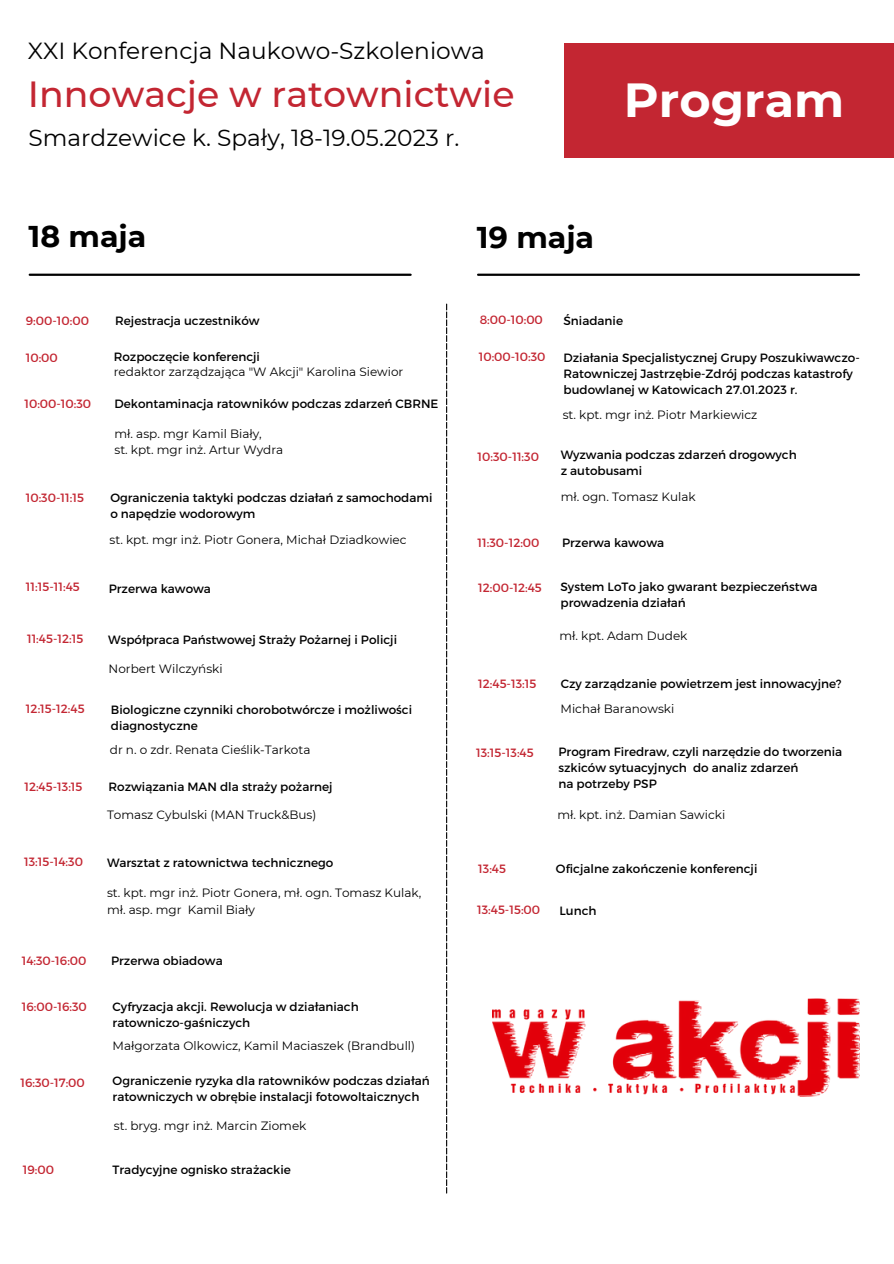
<style>
.page{position:relative;width:894px;height:1264px;background:#fff}
.page>*{position:absolute;margin:0;border:0;box-sizing:border-box;transform-origin:0 0}
.t1{font:700 47.7px "Montserrat";color:#fff}
.t2{font:500 36.3px "Montserrat";color:#c32632}
.t3{font:700 30px "Montserrat";color:#000}
.t4{font:23.25px "Montserrat";color:#000}
.t5{font:12px/16px "Montserrat";color:#000}
.t6{font:12px "Montserrat";color:#c32632}
</style>
<div class="page">
<svg style="left:446px;top:303px;width:1px;height:890px"></svg>
<hr style="left:478px;top:273px;width:380px;height:3px;background:#000">
<div style="left:564px;top:43px;width:329px;height:114px;background:#c32632"></div>
<img style="left:492px;top:998px;width:367px;height:98px">
<hr style="left:30px;top:273px;width:380px;height:3px;background:#000">
<p class="t4" style="left:28px;top:37px;width:458px">XXI Konferencja Naukowo-Szkoleniowa</p>
<p class="t2" style="left:28px;top:72px;width:488px">Innowacje w ratownictwie</p>
<p class="t1" style="left:623px;top:71px;width:222px">Program</p>
<p class="t4" style="left:29px;top:123px;width:432px">Smardzewice k. Spały, 18-19.05.2023 r.</p>
<p class="t3" style="left:29px;top:218px;width:119px">18 maja</p>
<p class="t6" style="left:26px;top:313px;width:65px">9:00-10:00</p>
<p class="t5" style="left:115px;top:311px;width:146px">Rejestracja uczestników</p>
<p class="t6" style="left:26px;top:350px;width:34px">10:00</p>
<p class="t5" style="left:114px;top:348px;width:148px">Rozpoczęcie konferencji</p>
<p class="t5" style="left:114px;top:364px;width:291px">redaktor zarządzająca "W Akcji" Karolina Siewior</p>
<p class="t6" style="left:24px;top:396px;width:68px">10:00-10:30</p>
<p class="t5" style="left:114px;top:395px;width:325px">Dekontaminacja ratowników podczas zdarzeń CBRNE</p>
<p class="t5" style="left:114px;top:425px;width:149px">mł. asp. mgr Kamil Biały,</p>
<p class="t5" style="left:114px;top:441px;width:170px">st. kpt. mgr inż. Artur Wydra</p>
<p class="t6" style="left:26px;top:489px;width:60px">10:30-11:15</p>
<p class="t5" style="left:110px;top:489px;width:323px">Ograniczenia taktyki podczas działań z samochodami</p>
<p class="t5" style="left:110px;top:505px;width:146px">o napędzie wodorowym</p>
<p class="t5" style="left:110px;top:532px;width:298px">st. kpt. mgr inż. Piotr Gonera, Michał Dziadkowiec</p>
<p class="t6" style="left:26px;top:579px;width:55px">11:15-11:45</p>
<p class="t5" style="left:109px;top:579px;width:104px">Przerwa kawowa</p>
<p class="t6" style="left:27px;top:631px;width:58px">11:45-12:15</p>
<p class="t5" style="left:108px;top:631px;width:290px">Współpraca Państwowej Straży Pożarnej i Policji</p>
<p class="t5" style="left:108px;top:661px;width:116px">Norbert Wilczyński</p>
<p class="t6" style="left:26px;top:701px;width:60px">12:15-12:45</p>
<p class="t5" style="left:111px;top:700px;width:302px">Biologiczne czynniki chorobotwórcze i możliwości diagnostyczne</p>
<p class="t5" style="left:110px;top:741px;width:202px">dr n. o zdr. Renata Cieślik-Tarkota</p>
<p class="t6" style="left:24px;top:779px;width:60px">12:45-13:15</p>
<p class="t5" style="left:108px;top:777px;width:225px">Rozwiązania MAN dla straży pożarnej</p>
<p class="t5" style="left:107px;top:806px;width:211px">Tomasz Cybulski (MAN Truck&amp;Bus)</p>
<p class="t6" style="left:24px;top:854px;width:60px">13:15-14:30</p>
<p class="t5" style="left:107px;top:854px;width:228px">Warsztat z ratownictwa technicznego</p>
<p class="t5" style="left:107px;top:885px;width:316px">st. kpt. mgr inż. Piotr Gonera, mł. ogn. Tomasz Kulak,</p>
<p class="t5" style="left:107px;top:901px;width:149px">mł. asp. mgr Kamil Biały</p>
<p class="t6" style="left:22px;top:953px;width:66px">14:30-16:00</p>
<p class="t5" style="left:111px;top:951px;width:113px">Przerwa obiadowa</p>
<p class="t6" style="left:22px;top:999px;width:66px">16:00-16:30</p>
<p class="t5" style="left:113px;top:998px;width:247px">Cyfryzacja akcji. Rewolucja w działaniach</p>
<p class="t5" style="left:113px;top:1014px;width:139px">ratowniczo-gaśniczych</p>
<p class="t5" style="left:113px;top:1037px;width:304px">Małgorzata Olkowicz, Kamil Maciaszek (Brandbull)</p>
<p class="t6" style="left:20px;top:1074px;width:66px">16:30-17:00</p>
<p class="t5" style="left:113px;top:1071px;width:318px">Ograniczenie ryzyka dla ratowników podczas działań ratowniczych w obrębie instalacji fotowoltaicznych</p>
<p class="t5" style="left:114px;top:1117px;width:194px">st. bryg. mgr inż. Marcin Ziomek</p>
<p class="t6" style="left:23px;top:1162px;width:33px">19:00</p>
<p class="t5" style="left:113px;top:1160px;width:180px">Tradycyjne ognisko strażackie</p>
<p class="t3" style="left:477px;top:219px;width:119px">19 maja</p>
<p class="t6" style="left:479px;top:312px;width:65px">8:00-10:00</p>
<p class="t5" style="left:563px;top:312px;width:61px">Śniadanie</p>
<p class="t6" style="left:478px;top:349px;width:68px">10:00-10:30</p>
<p class="t5" style="left:563px;top:349px;width:298px">Działania Specjalistycznej Grupy Poszukiwawczo-<br>Ratowniczej Jastrzębie-Zdrój podczas katastrofy budowlanej w Katowicach 27.01.2023 r.</p>
<p class="t5" style="left:562px;top:406px;width:196px">st. kpt. mgr inż. Piotr Markiewicz</p>
<p class="t6" style="left:477px;top:449px;width:63px">10:30-11:30</p>
<p class="t5" style="left:560px;top:446px;width:237px">Wyzwania podczas zdarzeń drogowych</p>
<p class="t5" style="left:560px;top:462px;width:83px">z autobusami</p>
<p class="t5" style="left:560px;top:489px;width:136px">mł. ogn. Tomasz Kulak</p>
<p class="t6" style="left:477px;top:535px;width:63px">11:30-12:00</p>
<p class="t5" style="left:562px;top:534px;width:104px">Przerwa kawowa</p>
<p class="t6" style="left:478px;top:580px;width:65px">12:00-12:45</p>
<p class="t5" style="left:560px;top:578px;width:258px">System LoTo jako gwarant bezpieczeństwa prowadzenia działań</p>
<p class="t5" style="left:559px;top:628px;width:130px">mł. kpt. Adam Dudek</p>
<p class="t6" style="left:478px;top:675px;width:60px">12:45-13:15</p>
<p class="t5" style="left:560px;top:675px;width:282px">Czy zarządzanie powietrzem jest innowacyjne?</p>
<p class="t5" style="left:560px;top:700px;width:115px">Michał Baranowski</p>
<p class="t6" style="left:476px;top:744px;width:59px">13:15-13:45</p>
<p class="t5" style="left:558px;top:743px;width:285px">Program Firedraw, czyli narzędzie do tworzenia</p>
<p class="t5" style="left:558px;top:759px;width:241px">szkiców sytuacyjnych do analiz zdarzeń</p>
<p class="t5" style="left:558px;top:775px;width:100px">na potrzeby PSP</p>
<p class="t5" style="left:557px;top:806px;width:169px">mł. kpt. inż. Damian Sawicki</p>
<p class="t6" style="left:478px;top:860px;width:29px">13:45</p>
<p class="t5" style="left:556px;top:860px;width:203px">Oficjalne zakończenie konferencji</p>
<p class="t6" style="left:477px;top:902px;width:64px">13:45-15:00</p>
<p class="t5" style="left:559px;top:901px;width:39px">Lunch</p>
</div>
